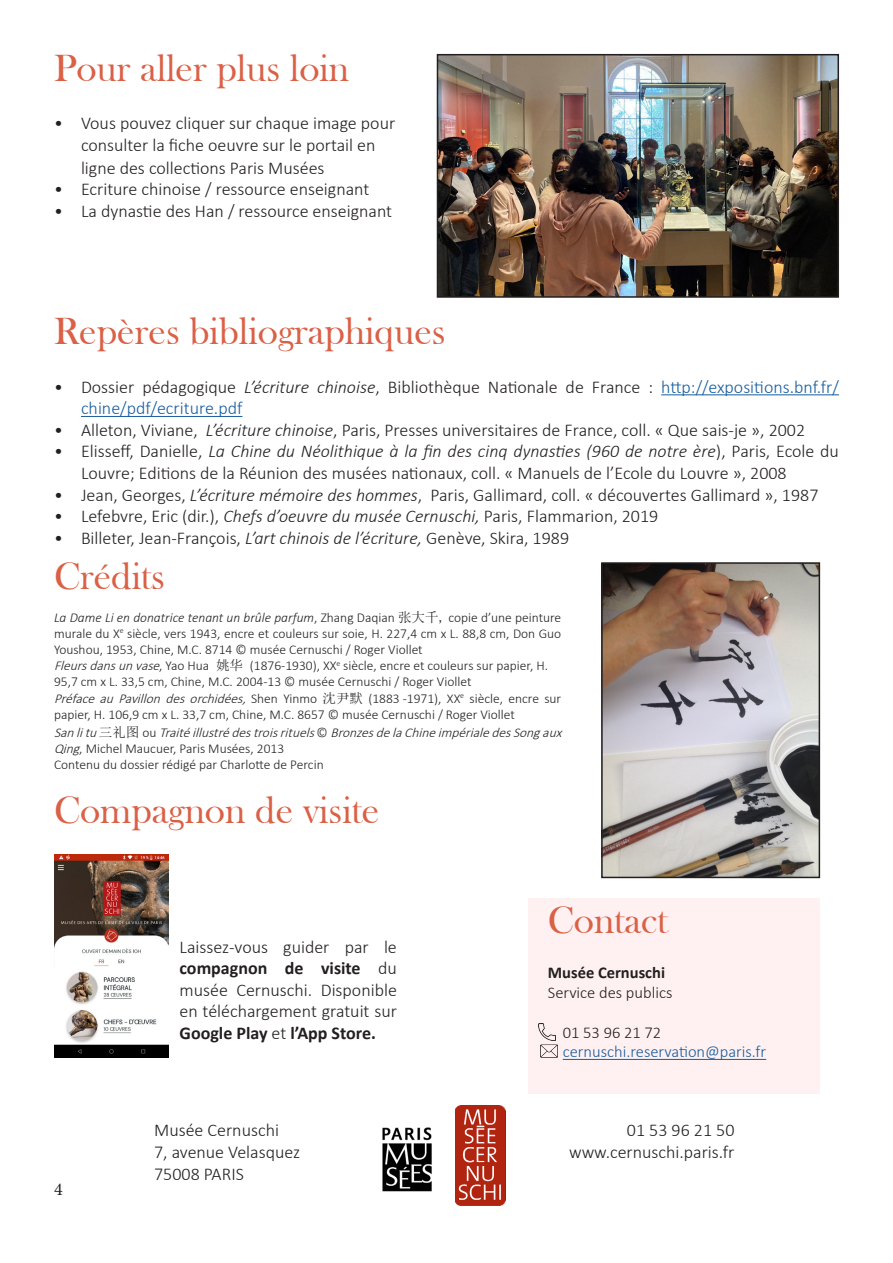
<style>
.page{position:relative;width:893px;height:1263px;background:#fff}
.page>*{position:absolute;margin:0;border:0;box-sizing:border-box;transform-origin:0 0}
.Titre{font:39px "Bask Old Face";color:#da6046}
.Texte{font:300 18px/21.6px "Calibri";color:#231f20}
.t1{font:18px "Minion Pro";color:#231f20}
.t2{font:300 16.5px/19.8px "Calibri";color:#231f20}
.t3{font:300 16.5px "Calibri";color:#175d9e}
.Crédits{font:300 13.5px/16.2px "Calibri";color:#231f20}
.Titre-2{font:300 13.5px/16.2px "Calibri";color:#231f20;text-align:justify}
.Crédits-2{font:italic 300 13.5px/16.2px "Calibri";color:#231f20}
.s1{font-style:italic}
.s2{color:#175d9e}
.s3{font-family:"Sim Sun";font-weight:400}
.s4{font-family:"Sim Sun";font-weight:400;font-style:normal}
.s5{font-style:normal}
.s6{font-weight:700}
</style>
<div class="page">
<img style="left:604px;top:565px;width:213px;height:310px">
<div style="left:601px;top:562px;width:219px;height:316px;border:2px solid #231f20"></div>
<hr style="left:661px;top:394px;width:178px;height:1px;background:#175d9e">
<hr style="left:81px;top:416px;width:161px;height:1px;background:#175d9e">
<div style="left:529px;top:898px;width:291px;height:195px;background:#ffeded"></div>
<hr style="left:563px;top:1059px;width:203px;height:1px;background:#175d9e">
<img style="left:540px;top:1044px;width:17px;height:14px">
<img style="left:539px;top:1023px;width:17px;height:17px">
<img style="left:455px;top:1106px;width:50px;height:99px">
<img style="left:382px;top:1127px;width:50px;height:65px">
<img style="left:440px;top:57px;width:396px;height:238px">
<div style="left:437px;top:54px;width:402px;height:244px;border:2px solid #231f20"></div>
<img style="left:54px;top:854px;width:114px;height:204px">
<p class="Titre" style="left:54px;top:46px;width:297px">Pour aller plus loin</p>
<p class="Texte" style="left:81px;top:111px;width:316px;line-height:22.5px;text-indent:-27px">• Vous pouvez cliquer sur chaque image pour consulter la fiche oeuvre sur le portail en ligne des collections Paris Musées</p>
<p class="Texte" style="left:54px;top:178px;width:317px">• Ecriture chinoise / ressource enseignant</p>
<p class="Texte" style="left:54px;top:200px;width:340px">• La dynastie des Han / ressource enseignant</p>
<p class="Titre" style="left:54px;top:310px;width:393px">Repères bibliographiques</p>
<p class="Texte" style="left:81px;top:376px;width:759px;text-indent:-27px">• Dossier pédagogique <span class="s1">L’écriture chinoise</span>, Bibliothèque Nationale de France : <span class="s2">http://expositions.bnf.fr/ chine/pdf/ecriture.pdf</span></p>
<p class="Texte" style="left:54px;top:419px;width:753px">• Alleton, Viviane, <span class="s1">L’écriture chinoise</span>, Paris, Presses universitaires de France, coll. « Que sais-je », 2002</p>
<p class="Texte" style="left:81px;top:440px;width:759px;text-indent:-27px">• Elisseff, Danielle, <span class="s1">La Chine du Néolithique à la fin des cinq dynasties (960 de notre ère</span>), Paris, Ecole du<br>Louvre; Editions de la Réunion des musées nationaux, coll. « Manuels de l’Ecole du Louvre », 2008</p>
<p class="Texte" style="left:54px;top:484px;width:766px">• Jean, Georges, <span class="s1">L’écriture mémoire des hommes</span>, Paris, Gallimard, coll. « découvertes Gallimard », 1987</p>
<p class="Texte" style="left:54px;top:505px;width:606px">• Lefebvre, Eric (dir.), <span class="s1">Chefs d’oeuvre du musée Cernuschi,</span> Paris, Flammarion, 2019</p>
<p class="Texte" style="left:54px;top:527px;width:517px">• Billeter, Jean-François, <span class="s1">L’art chinois de l’écriture,</span> Genève, Skira, 1989</p>
<p class="Titre" style="left:54px;top:555px;width:113px">Crédits</p>
<p class="Titre-2" style="left:54px;top:609px;width:509px"><span class="s1">La Dame Li en donatrice tenant un brûle parfum</span>, Zhang Daqian <span class="s3">张大千,</span> copie d’une peinture murale du X<sup>e</sup> siècle, vers 1943, encre et couleurs sur soie, H. 227,4 cm x L. 88,8 cm, Don Guo Youshou, 1953, Chine, M.C. 8714 © musée Cernuschi / Roger Viollet</p>
<p class="Crédits" style="left:54px;top:657px;width:495px"><span class="s1">Fleursdansunvase</span>, Yao Hua <span class="s3">姚华</span> (1876-1930), XX<sup>e</sup> siècle, encre et couleurs sur papier, H.<br>95,7 cm x L. 33,5 cm, Chine, M.C. 2004-13 © musée Cernuschi / Roger Viollet</p>
<p class="Crédits" style="left:54px;top:690px;width:509px"><span class="s1">Préface au Pavillon des orchidées,</span> Shen Yinmo <span class="s3">沈尹默</span> (1883 -1971), XX<sup>e</sup> siècle, encre sur papier, H. 106,9 cm x L. 33,7 cm, Chine, M.C. 8657 © musée Cernuschi / Roger Viollet</p>
<p class="Crédits-2" style="left:54px;top:724px;width:513px">Sanlitu <span class="s4">三礼图</span> <span class="s5">o u</span> Traitéillustrédestroisrituels<span class="s5">©</span> BronzesdelaChineimpérialedesSongaux<br>Qing<span class="s5">, Michel Maucuer, Paris Musées, 2013</span></p>
<p class="Crédits" style="left:54px;top:756px;width:271px">Contenu du dossier rédigé par Charlotte de Percin</p>
<p class="Titre" style="left:54px;top:789px;width:327px">Compagnon de visite</p>
<p class="Texte" style="left:180px;top:936px;width:219px;text-align:justify">Laissez-vous guider par le <span class="s6">compagnon de visite</span> du musée Cernuschi. Disponible en téléchargement gratuit sur <span class="s6">Google Play</span> et <span class="s6">l’App Store.</span></p>
<p class="Titre" style="left:548px;top:899px;width:121px">Contact</p>
<p class="t2" style="left:548px;top:962px;width:126px"><span class="s6">Musée Cernuschi<br></span>Service des publics</p>
<p class="t2" style="left:563px;top:1022px;width:100px">01 53 96 21 72</p>
<p class="t3" style="left:563px;top:1041px;width:205px">cernuschi.reservation@paris.fr</p>
<p class="t1" style="left:54px;top:1177px;width:10px">4</p>
<p class="Texte" style="left:154px;top:1119px;width:147px">Musée Cernuschi<br>7, avenue Velasquez<br>75008 PARIS</p>
<p class="Texte" style="left:627px;top:1119px;width:109px">01 53 96 21 50</p>
<p class="Texte" style="left:569px;top:1141px;width:167px">www.cernuschi.paris.fr</p>
</div>
